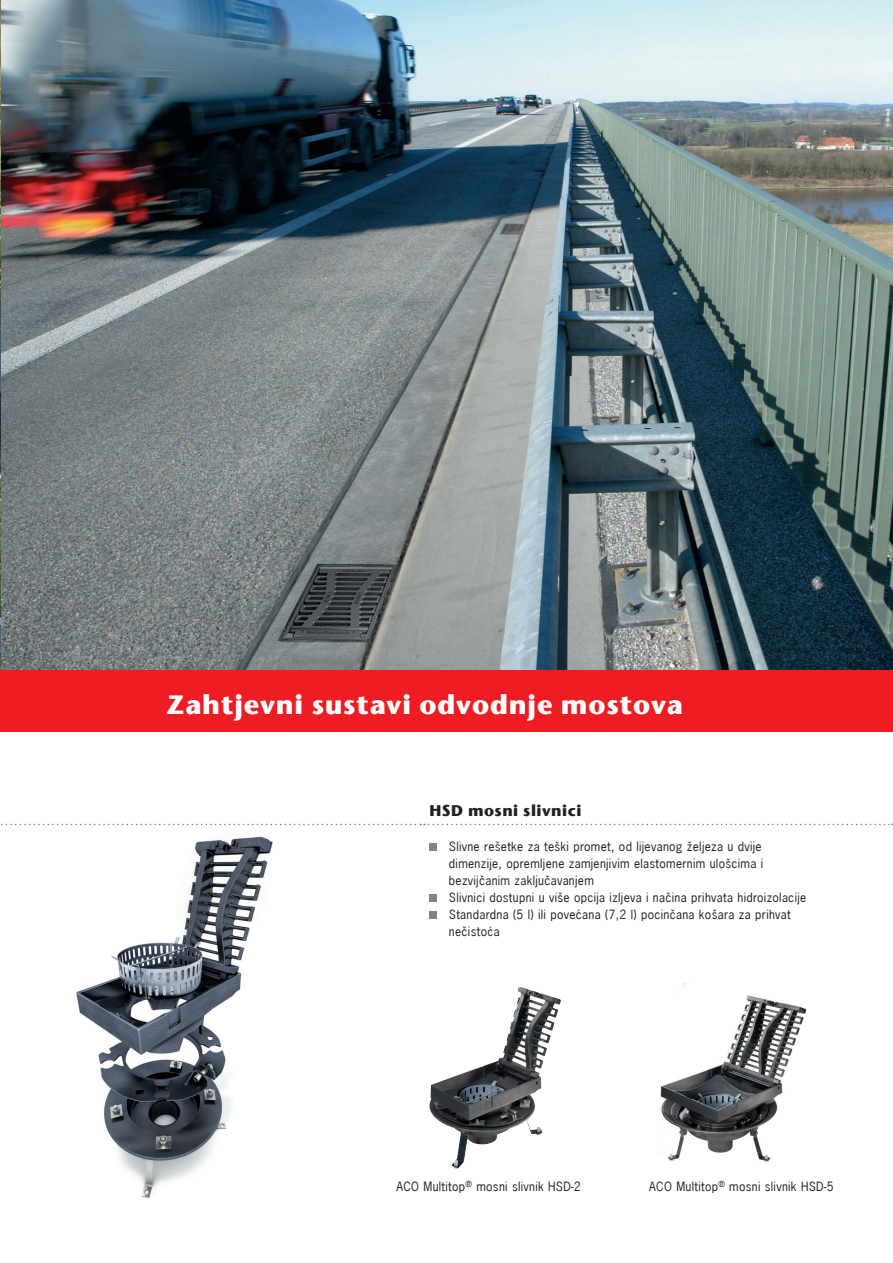
<style>
.page{position:relative;width:893px;height:1263px;background:#fff}
.page>*{position:absolute;margin:0;border:0;box-sizing:border-box;transform-origin:0 0}
.t1{font:27px "ITC Stone Sans Bold HR";letter-spacing:.03em;color:#fff}
.t2{font:15.75px "ITC Stone Sans Bold HR";letter-spacing:.03em;color:#231f20}
.t3{font:12px/17px "News Gothic HR";letter-spacing:.025em;color:#231f20}
.t4{font:12px "News Gothic";letter-spacing:.025em;color:#231f20}
</style>
<div class="page">
<img style="left:660px;top:983px;width:147px;height:179px">
<img style="left:0;top:0;width:893px;height:670px">
<div style="left:429px;top:843px;width:8px;height:7px;background:#808285"></div>
<div style="left:0;top:670px;width:893px;height:61px;background:#ee1d23"></div>
<svg style="left:1px;top:824px;width:892px;height:1px"></svg>
<img style="left:76px;top:836px;width:197px;height:361px">
<img style="left:429px;top:987px;width:92px;height:182px">
<div style="left:429px;top:894px;width:8px;height:7px;background:#808285"></div>
<div style="left:429px;top:911px;width:8px;height:7px;background:#808285"></div>
<h1 class="t1" style="left:166px;top:688px;width:518px">Zahtjevni sustavi odvodnje mostova</h1>
<h2 class="t2" style="left:429px;top:801px;width:153px">HSD mosni slivnici</h2>
<p class="t3" style="left:449px;top:837px;width:359px">Slivne rešetke za teški promet, od lijevanog željeza u dvije dimenzije, opremljene zamjenjivim elastomernim ulošcima i bezvijčanim zaključavanjem<br>Slivnici dostupni u više opcija izljeva i načina prihvata hidroizolacije Standardna (5 l) ili povećana (7,2 l) pocinčana košara za prihvat nečistoća</p>
<p class="t4" style="left:396px;top:1178px;width:186px">ACO Multitop<sup>®</sup> mosni slivnik HSD-2</p>
<p class="t4" style="left:649px;top:1178px;width:186px">ACO Multitop<sup>®</sup> mosni slivnik HSD-5</p>
</div>
